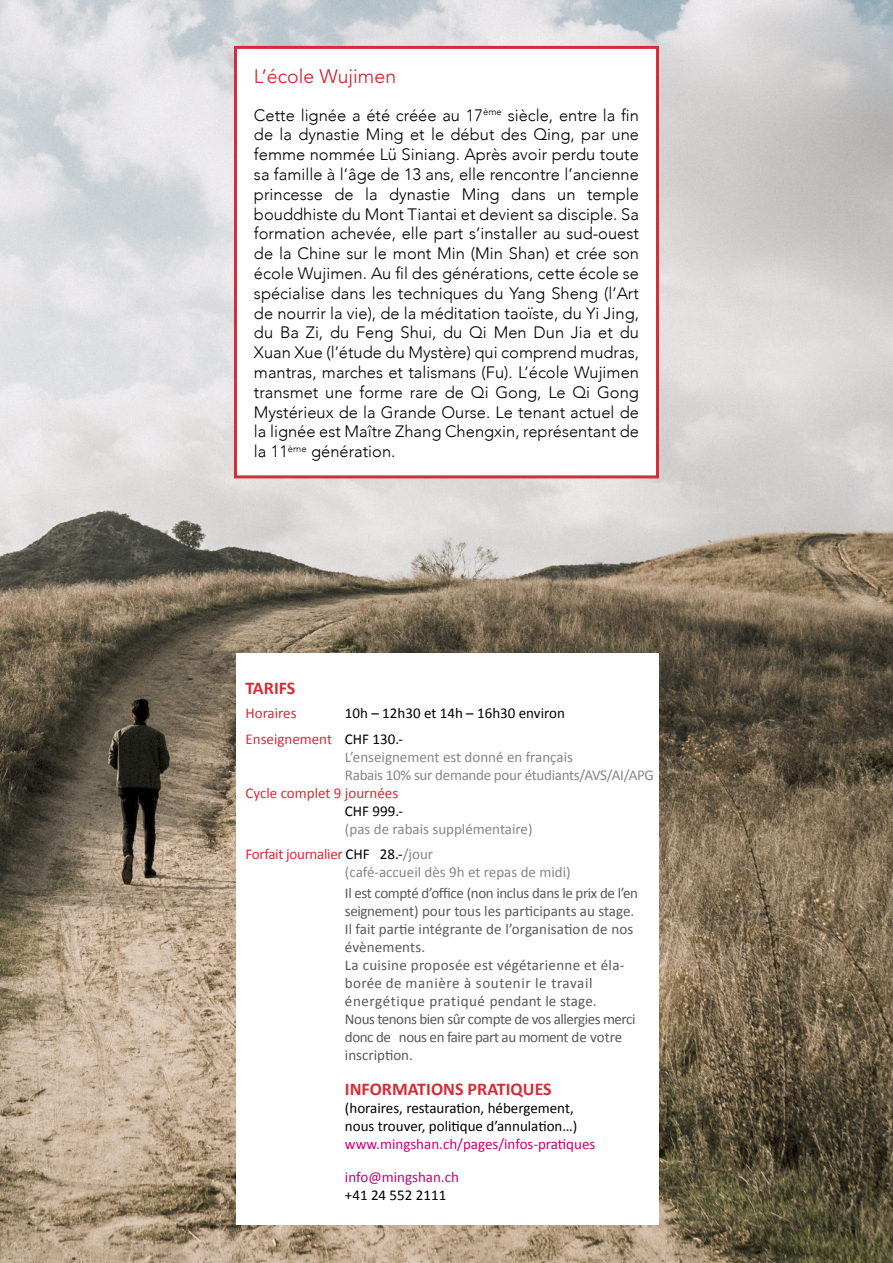
<style>
.page{position:relative;width:893px;height:1263px;background:#fff}
.page>*{position:absolute;margin:0;border:0;box-sizing:border-box;transform-origin:0 0}
.t1{font:19.5px "Avenir";color:#d42c38}
.t2{font:700 18px "Calibri";color:#d42c38}
.t3{font:300 16.5px/19.8px "Avenir";color:#000;text-align:justify}
.t4{font:15px/18px "Calibri";color:#585857}
.t5{font:15px/25.5px "Calibri";color:#000}
.t6{font:15px/25.5px "Calibri";color:#868686}
.t7{font:15px/18px "Calibri";letter-spacing:-.02em;color:#868686}
.t8{font:15px "Calibri";color:#c4007a}
.t9{font:15px "Calibri";color:#d42c38}
.s1{color:#d42c38}
.s2{color:#000}
</style>
<div class="page">
<img style="left:0;top:0;width:893px;height:1263px">
<div style="left:235px;top:47px;width:422px;height:430px;background:#fff"></div>
<div style="left:234px;top:46px;width:425px;height:432px;border:3px solid #d42c38"></div>
<div style="left:237px;top:653px;width:422px;height:572px;background:#fff"></div>
<p class="t1" style="left:254px;top:64px;width:144px">L’école Wujimen</p>
<p class="t3" style="left:254px;top:105px;width:387px">Cette lignée a été créée au 17<sup>ème</sup> siècle, entre la fin de la dynastie Ming et le début des Qing, par une femme nommée Lü Siniang. Après avoir perdu toute sa famille à l’âge de 13 ans, elle rencontre l’ancienne princesse de la dynastie Ming dans un temple bouddhiste du Mont Tiantai et devient sa disciple. Sa formation achevée, elle part s’installer au sud-ouest de la Chine sur le mont Min (Min Shan) et crée son école Wujimen. Au fil des générations, cette école se spécialise dans les techniques du Yang Sheng (l’Art de nourrir la vie), de la méditation taoïste, du Yi Jing, du Ba Zi, du Feng Shui, du Qi Men Dun Jia et du Xuan Xue (l’étude du Mystère) qui comprend mudras, mantras, marches et talismans (Fu). L’école Wujimen transmet une forme rare de Qi Gong, Le Qi Gong Mystérieux de la Grande Ourse. Le tenant actuel de la lignée est Maître Zhang Chengxin, représentant de la 11<sup>ème</sup> génération.</p>
<p class="t2" style="left:245px;top:677px;width:51px">TARIFS</p>
<p class="t9" style="left:245px;top:704px;width:53px">Horaires</p>
<p class="t5" style="left:245px;top:700px;width:321px;text-indent:99px">10h – 12h30 et 14h – 16h30 environ<br><span class="s1">Enseignement</span> CHF 130.-</p>
<p class="t7" style="left:345px;top:748px;width:311px">L’enseignement est donné en français<br>Rabais 10% sur demande pour étudiants/AVS/AI/APG</p>
<p class="t9" style="left:245px;top:783px;width:154px">Cycle complet 9 journées</p>
<p class="t5" style="left:345px;top:798px;width:59px">CHF 999.-</p>
<p class="t6" style="left:245px;top:816px;width:289px;text-indent:99px">(pas de rabais supplémentaire)<br><span class="s1">Forfait journalier</span> <span class="s2">CHF 28.-</span>/jour</p>
<p class="t6" style="left:345px;top:859px;width:227px">(café-accueil dès 9h et repas de midi)</p>
<p class="t4" style="left:345px;top:884px;width:294px">Il est compté d’office (non inclus dans le prix de l’en seignement) pour tous les participants au stage.<br>Il fait partie intégrante de l’organisation de nos évènements.<br>La cuisine proposée est végétarienne et éla&shy;borée de manière à soutenir le travail énergétique pratiqué pendant le stage.<br>Nous tenons bien sûr compte de vos allergies merci donc de nous en faire part au moment de votre inscription.</p>
<p class="t2" style="left:345px;top:1077px;width:208px">INFORMATIONS PRATIQUES</p>
<p class="t5" style="left:345px;top:1099px;width:234px;line-height:18px">(horaires, restauration, hébergement, nous trouver, politique d’annulation…)</p>
<p class="t8" style="left:345px;top:1134px;width:252px">www.mingshan.ch/pages/infos-pratiques</p>
<p class="t8" style="left:345px;top:1167px;width:115px">info@mingshan.ch</p>
<p class="t5" style="left:345px;top:1182px;width:103px">+41 24 552 2111</p>
</div>
